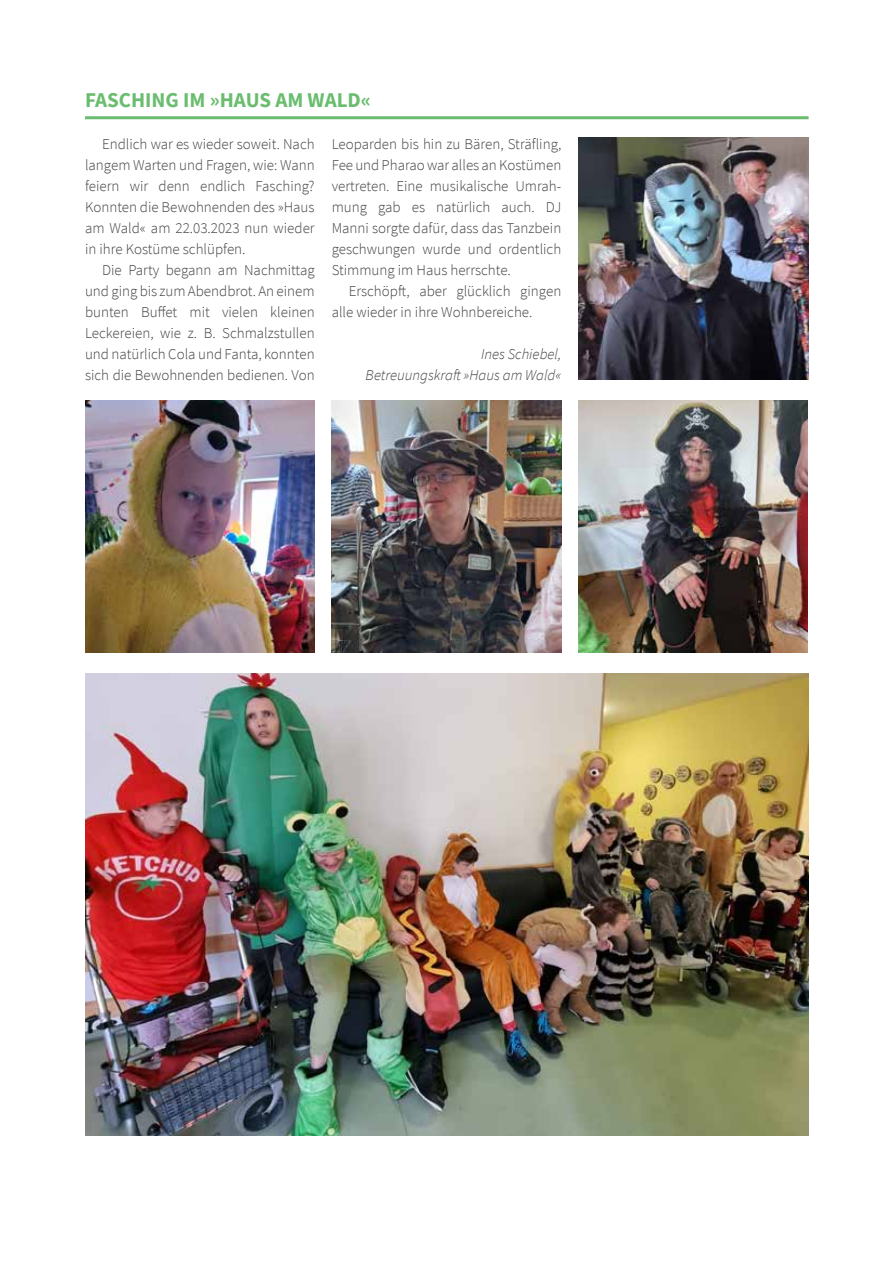
<style>
.page{position:relative;width:893px;height:1263px;background:#fff}
.page>*{position:absolute;margin:0;border:0;box-sizing:border-box;transform-origin:0 0}
.t1{font:700 21px "Source Sans Pro";color:#6abd6f}
.t2{font:300 15px/21px "Source Sans Pro";color:#414042;text-align:justify}
.t3{font:italic 300 15px/21px "Source Sans Pro";color:#414042;text-align:right}
</style>
<div class="page">
<hr style="left:85px;top:116px;width:724px;height:3px;background:#6abd6f">
<img style="left:579px;top:138px;width:230px;height:242px">
<img style="left:85px;top:674px;width:724px;height:462px">
<img style="left:85px;top:401px;width:230px;height:251px">
<img style="left:578px;top:401px;width:229px;height:251px">
<img style="left:332px;top:401px;width:229px;height:251px">
<h1 class="t1" style="left:85px;top:85px;width:287px">FASCHING IM »HAUS AM WALD«</h1>
<p class="t2" style="left:85px;top:133px;width:231px;text-indent:17px">Endlich war es wieder soweit. Nach langem Warten und Fragen, wie: Wann feiern wir denn endlich Fasching?<br>Konnten die Bewohnenden des »Haus am Wald« am 22.03.2023 nun wieder in ihre Kostüme schlüpfen.</p>
<p class="t2" style="left:85px;top:259px;width:231px;text-indent:17px">Die Party begann am Nachmittag und ging bis zum Abendbrot. An einem bunten Buffet mit vielen kleinen Leckereien, wie z. B. Schmalzstullen und natürlich Cola und Fanta, konnten sich die Bewohnenden bedienen. Von</p>
<p class="t2" style="left:332px;top:133px;width:231px">Leoparden bis hin zu Bären, Sträfling, Fee und Pharao war alles an Kostümen vertreten. Eine musikalische Umrah&shy;mung gab es natürlich auch. DJ Manni sorgte dafür, dass das Tanzbein geschwungen wurde und ordentlich Stimmung im Haus herrschte.</p>
<p class="t2" style="left:332px;top:280px;width:231px;text-indent:17px">Erschöpft, aber glücklich gingen alle wieder in ihre Wohnbereiche.</p>
<p class="t3" style="left:366px;top:343px;width:197px">Ines Schiebel,<br>Betreuungskraft »Haus am Wald«</p>
</div>
